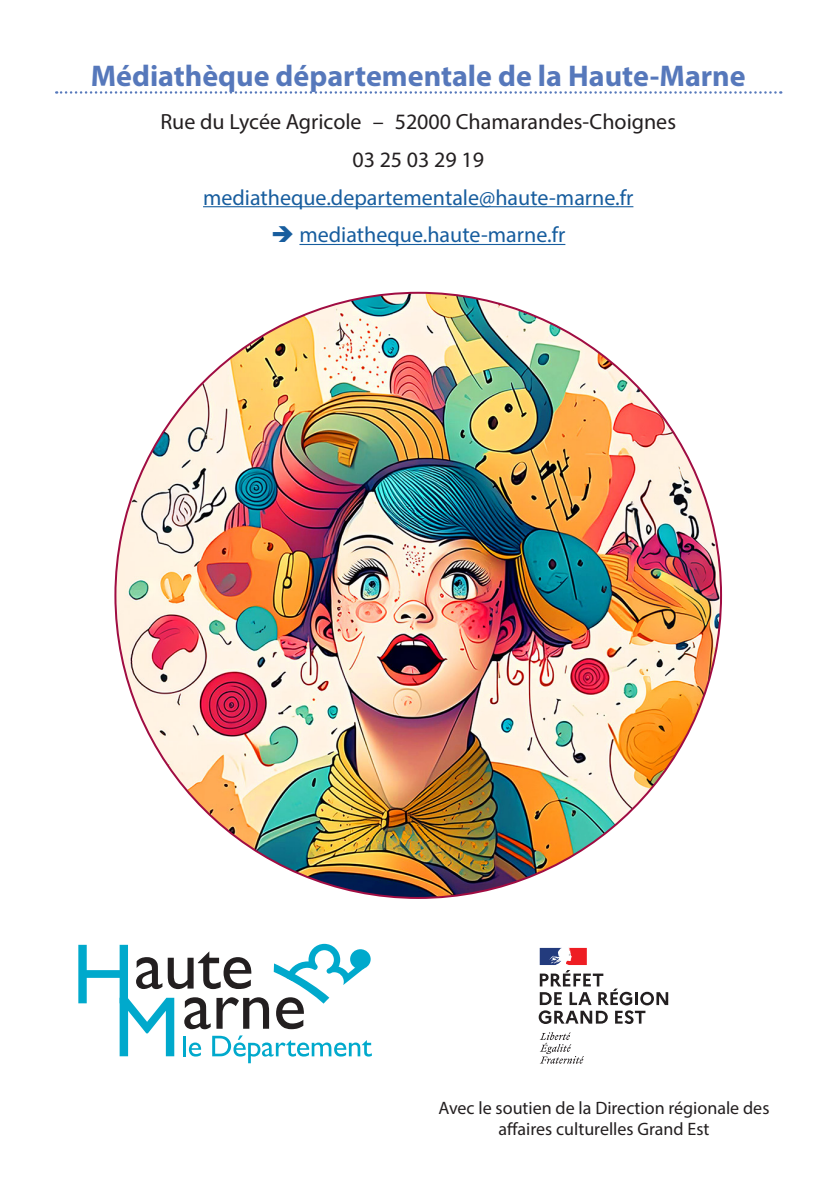
<style>
.page{position:relative;width:840px;height:1191px;background:#fff}
.page>*{position:absolute;margin:0;border:0;box-sizing:border-box;transform-origin:0 0}
.t1{font:700 30px "Myriad Pro";color:#5678bb}
.t2{font:22px "Myriad Pro";color:#175d9e}
.t3{font:22px "Myriad Pro";color:#231f20}
.note{font:18px/21.6px "Myriad Pro";color:#231f20;text-align:center}
</style>
<div class="page">
<svg style="left:78px;top:943px;width:293px;height:120px"></svg>
<svg style="left:539px;top:1032px;width:44px;height:31px"></svg>
<svg style="left:538px;top:948px;width:129px;height:76px"></svg>
<svg style="left:56px;top:91px;width:724px;height:3px"></svg>
<hr style="left:203px;top:206px;width:430px;height:1px;background:#175d9e">
<hr style="left:299px;top:244px;width:266px;height:1px;background:#175d9e">
<img style="left:115px;top:293px;width:605px;height:605px;border-radius:302px">
<h3 class="t1" style="left:91px;top:56px;width:656px">Médiathèque départementale de la Haute-Marne</h3>
<p class="t3" style="left:160px;top:108px;width:517px">Rue du Lycée Agricole – 52000 Chamarandes-Choignes</p>
<p class="t3" style="left:352px;top:146px;width:133px">03 25 03 29 19</p>
<p class="t2" style="left:203px;top:184px;width:431px">mediatheque.departementale@haute-marne.fr</p>
<p class="t2" style="left:299px;top:221px;width:267px">mediatheque.haute-marne.fr</p>
<p class="note" style="left:438px;top:1096px;width:332px">Avec le soutien de la Direction régionale des affaires culturelles Grand Est</p>
</div>
